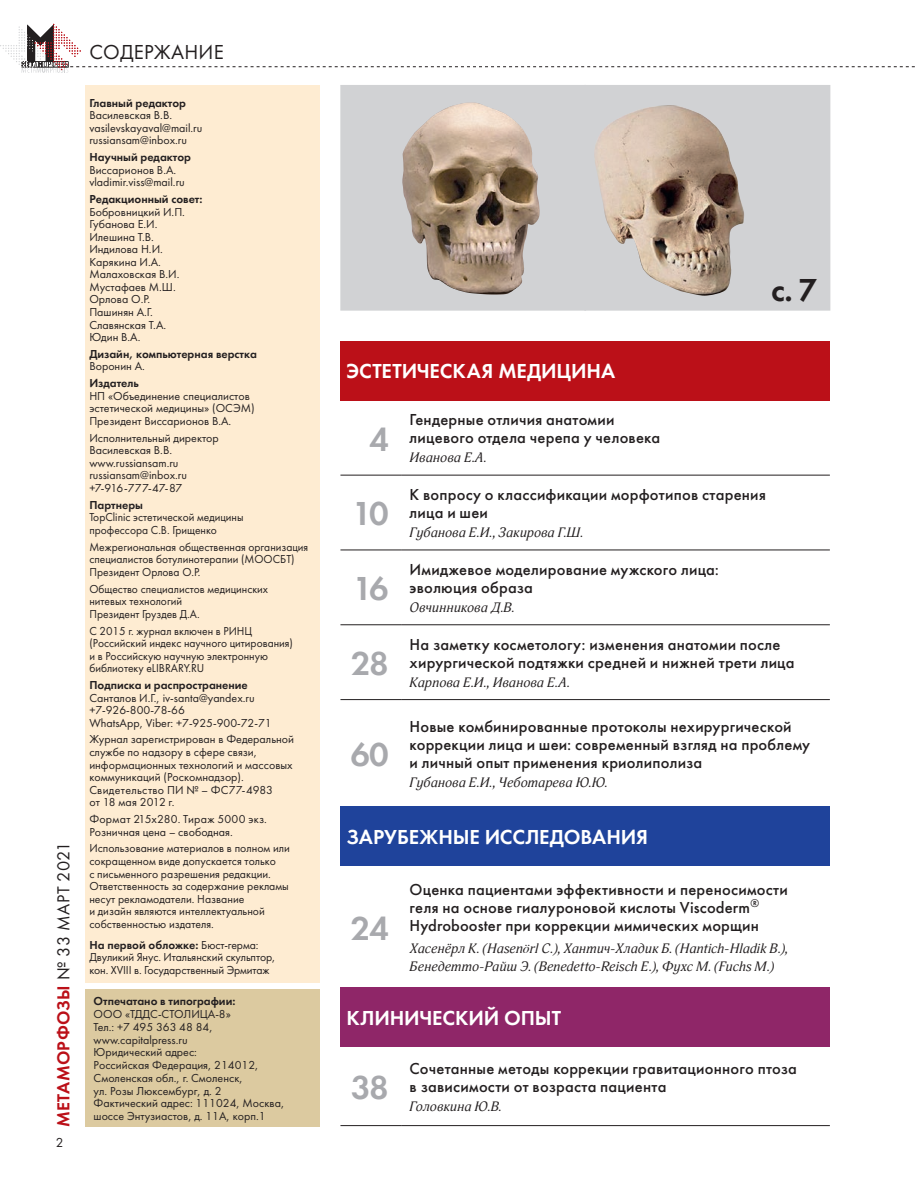
<style>
.page{position:relative;width:915px;height:1191px;background:#fff}
.page>*{position:absolute;margin:0;border:0;box-sizing:border-box;transform-origin:0 0}
.t1{font:34.5px "Futura Demi";letter-spacing:-.045em;color:#a8a9ad}
.t2{font:33px "Futura Demi";color:#231f20}
.t3{font:21px "Futura Demi";letter-spacing:-.01em;color:#fff}
.t4{font:21px "Futura";letter-spacing:.01em;color:#231f20}
.t5{font:18px "Futura Demi";letter-spacing:.015em;color:#bb1018}
.t6{font:500 16.5px/18px "Futura";letter-spacing:.015em;color:#231f20}
.t7{font:italic 13.5px/18px "Adonis";letter-spacing:.01em;color:#231f20}
.t8{font:13.5px "Futura";color:#231f20}
.t9{font:12px/12.6px "Futura";color:#231f20}
.t10{font:12px/12.6px "Futura";color:#231f20;scale:.96 1}
.t11{font:12px "Futura Demi";color:#231f20}
.s1{font-family:"Futura";color:#231f20}
.s2{font-family:"Futura"}
.s3{font-family:"Times"}
</style>
<div class="page">
<div style="left:85px;top:85px;width:234px;height:897px;background:#feecd2"></div>
<div style="left:85px;top:989px;width:234px;height:138px;background:#dccaa0"></div>
<div style="left:584px;top:85px;width:245px;height:225px;background:#d1d2d4"></div>
<img style="left:594px;top:105px;width:150px;height:191px">
<div style="left:584px;top:85px;width:246px;height:225px;border:1px solid #d1d2d4"></div>
<div style="left:341px;top:85px;width:244px;height:225px;background:#d1d2d4"></div>
<img style="left:402px;top:103px;width:138px;height:192px">
<div style="left:340px;top:85px;width:245px;height:225px;border:1px solid #d1d2d4"></div>
<div style="left:340px;top:341px;width:489px;height:59px;background:#bb1018"></div>
<div style="left:340px;top:806px;width:489px;height:60px;background:#1f439b"></div>
<div style="left:340px;top:987px;width:489px;height:59px;background:#8f2668"></div>
<hr style="left:340px;top:1125px;width:61px;height:1px;background:#231f20">
<hr style="left:401px;top:1125px;width:428px;height:1px;background:#231f20">
<hr style="left:340px;top:475px;width:61px;height:1px;background:#231f20">
<hr style="left:401px;top:475px;width:428px;height:1px;background:#231f20">
<hr style="left:340px;top:549px;width:61px;height:1px;background:#231f20">
<hr style="left:340px;top:624px;width:61px;height:1px;background:#231f20">
<hr style="left:340px;top:699px;width:61px;height:1px;background:#231f20">
<hr style="left:401px;top:549px;width:428px;height:1px;background:#231f20">
<hr style="left:401px;top:624px;width:428px;height:1px;background:#231f20">
<hr style="left:401px;top:699px;width:428px;height:1px;background:#231f20">
<svg style="left:0;top:24px;width:915px;height:49px"></svg>
<h3 class="t5" style="left:52px;top:1127px;width:287px;rotate:-90deg">МЕТАМОРФОЗЫ <span class="s1">№ 33 МАРТ 2021</span></h3>
<p class="t8" style="left:56px;top:1134px;width:9px">2</p>
<h3 class="t4" style="left:89px;top:39px;width:136px">СОДЕРЖАНИЕ</h3>
<p class="t11" style="left:89px;top:95px;width:98px">Главный редактор</p>
<p class="t9" style="left:89px;top:109px;width:115px">Василевская В.В. vasilevskayaval@mail.ru russiansam@inbox.ru</p>
<p class="t11" style="left:89px;top:150px;width:103px">Научный редактор</p>
<p class="t9" style="left:89px;top:163px;width:97px">Виссарионов В.А. vladimir.viss@mail.ru</p>
<p class="t11" style="left:89px;top:191px;width:115px">Редакционный совет:</p>
<p class="t9" style="left:89px;top:205px;width:97px">Бобровницкий И.П.<br>Губанова Е.И.<br>Илешина Т.В.<br>Индилова Н.И.<br>Карякина И.А.<br>Малаховская В.И.<br>Мустафаев М.Ш.<br>Орлова О.Р.<br>Пашинян А.Г.<br>Славянская Т.А.<br>Юдин В.А.</p>
<p class="t11" style="left:89px;top:346px;width:169px">Дизайн, компьютерная верстка</p>
<p class="t9" style="left:89px;top:360px;width:57px">Воронин А.</p>
<p class="t11" style="left:89px;top:376px;width:51px">Издатель</p>
<p class="t9" style="left:89px;top:389px;width:167px">НП «Объединение специалистов эстетической медицины» (ОСЭМ)<br>Президент Виссарионов В.А.</p>
<p class="t9" style="left:89px;top:431px;width:131px">Исполнительный директор<br>Василевская В.В. www.russiansam.ru russiansam@inbox.ru +7-916-777-47-87</p>
<p class="t11" style="left:89px;top:497px;width:55px">Партнеры</p>
<p class="t10" style="left:89px;top:511px;width:162px">TopСlinic эстетической медицины профессора С.В. Грищенко</p>
<p class="t10" style="left:89px;top:540px;width:229px">Межрегиональная общественная организация специалистов ботулинотерапии (МООСБТ)<br>Президент Орлова О.Р.</p>
<p class="t10" style="left:89px;top:582px;width:188px">Общество специалистов медицинских нитевых технологий<br>Президент Груздев Д.А.</p>
<p class="t10" style="left:89px;top:624px;width:213px">С 2015 г. журнал включен в РИНЦ (Российский индекс научного цитирования) и в Российскую научную электронную библиотеку eLIBRARY.RU</p>
<p class="t11" style="left:89px;top:677px;width:160px">Подписка и распространение</p>
<p class="t9" style="left:89px;top:691px;width:184px">Санталов И.Г., iv-santa@yandex.ru +7-926-800-78-66<br>WhatsApp, Viber: +7-925-900-72-71</p>
<p class="t9" style="left:89px;top:733px;width:206px">Журнал зарегистрирован в Федеральной службе по надзору в сфере связи, информационных технологий и массовых коммуникаций (Роскомнадзор).<br>Свидетельство ПИ № – ФС77-4983<br>от 18 мая 2012 г.</p>
<p class="t9" style="left:89px;top:812px;width:179px">Формат 215x280. Тираж 5000 экз.<br>Розничная цена – свободная.</p>
<p class="t9" style="left:89px;top:842px;width:202px">Использование материалов в полном или сокращенном виде допускается только<br>с письменного разрешения редакции.<br>Ответственность за содержание рекламы несут рекламодатели. Название<br>и дизайн являются интеллектуальной собственностью издателя.</p>
<p class="t11" style="left:89px;top:937px;width:170px">На первой обложке: <span class="s2">Бюст-герма:</span></p>
<p class="t9" style="left:89px;top:951px;width:187px">Двуликий Янус. Итальянский скульптор, кон. XVIII в. Государственный Эрмитаж</p>
<p class="t11" style="left:94px;top:993px;width:143px">Отпечатано в типографии:</p>
<p class="t9" style="left:94px;top:1007px;width:192px">ООО «ТДДС-СТОЛИЦА-8»<br>Тел.: +7 495 363 48 84, www.capitalpress.ru<br>Юридический адрес:<br>Российская Федерация, 214012,<br>Смоленская обл., г. Смоленск,<br>ул. Розы Люксембург, д. 2<br>Фактический адрес: 111024, Москва, шоссе Энтузиастов, д. 11А, корп.1</p>
<h3 class="t3" style="left:346px;top:358px;width:270px">ЭСТЕТИЧЕСКАЯ МЕДИЦИНА</h3>
<h1 class="t1" style="left:369px;top:417px;width:21px">4</h1>
<h3 class="t6" style="left:409px;top:411px;width:252px">Гендерные отличия анатомии лицевого отдела черепа у человека</h3>
<p class="t7" style="left:409px;top:449px;width:78px">Иванова Е.А.</p>
<h2 class="t2" style="left:771px;top:269px;width:48px">с. 7</h2>
<h1 class="t1" style="left:352px;top:492px;width:38px">10</h1>
<h1 class="t1" style="left:353px;top:567px;width:37px">16</h1>
<h1 class="t1" style="left:351px;top:642px;width:39px">28</h1>
<h3 class="t6" style="left:409px;top:485px;width:357px">К вопросу о классификации морфотипов старения лица и шеи</h3>
<p class="t7" style="left:409px;top:524px;width:175px">Губанова Е.И., Закирова Г.Ш.</p>
<h3 class="t6" style="left:409px;top:560px;width:311px">Имиджевое моделирование мужского лица: эволюция образа</h3>
<p class="t7" style="left:409px;top:598px;width:106px">Овчинникова Д.В.</p>
<h3 class="t6" style="left:409px;top:635px;width:386px">На заметку косметологу: изменения анатомии после хирургической подтяжки средней и нижней трети лица</h3>
<p class="t7" style="left:409px;top:673px;width:161px">Карпова Е.И., Иванова Е.А.</p>
<h3 class="t6" style="left:409px;top:717px;width:402px">Новые комбинированные протоколы нехирургической коррекции лица и шеи: современный взгляд на проблему и личный опыт применения криолиполиза</h3>
<p class="t7" style="left:409px;top:773px;width:199px">Губанова Е.И., Чеботарева Ю.Ю.</p>
<h3 class="t3" style="left:346px;top:824px;width:303px">ЗАРУБЕЖНЫЕ ИССЛЕДОВАНИЯ</h3>
<h1 class="t1" style="left:350px;top:733px;width:40px">60</h1>
<h3 class="t6" style="left:409px;top:880px;width:379px">Оценка пациентами эффективности и переносимости геля на основе гиалуроновой кислоты Viscoderm<sup>®<br></sup>Hydrobooster при коррекции мимических морщин</h3>
<p class="t7" style="left:409px;top:939px;width:379px">Хасенёрл К. (Hasen<span class="s3">ö</span>rl C.), Хантич-Хладик Б. (Hantich-Hladik B.),<br>Бенедетто-Райш Э. (Benedetto-Reisch E.), Фухс М. (Fuchs M.)</p>
<h3 class="t3" style="left:346px;top:1004px;width:216px">КЛИНИЧЕСКИЙ ОПЫТ</h3>
<h1 class="t1" style="left:351px;top:906px;width:39px">24</h1>
<h1 class="t1" style="left:351px;top:1066px;width:39px">38</h1>
<h3 class="t6" style="left:409px;top:1059px;width:389px">Сочетанные методы коррекции гравитационного птоза в зависимости от возраста пациента</h3>
<p class="t7" style="left:409px;top:1097px;width:93px">Головкина Ю.В.</p>
</div>
